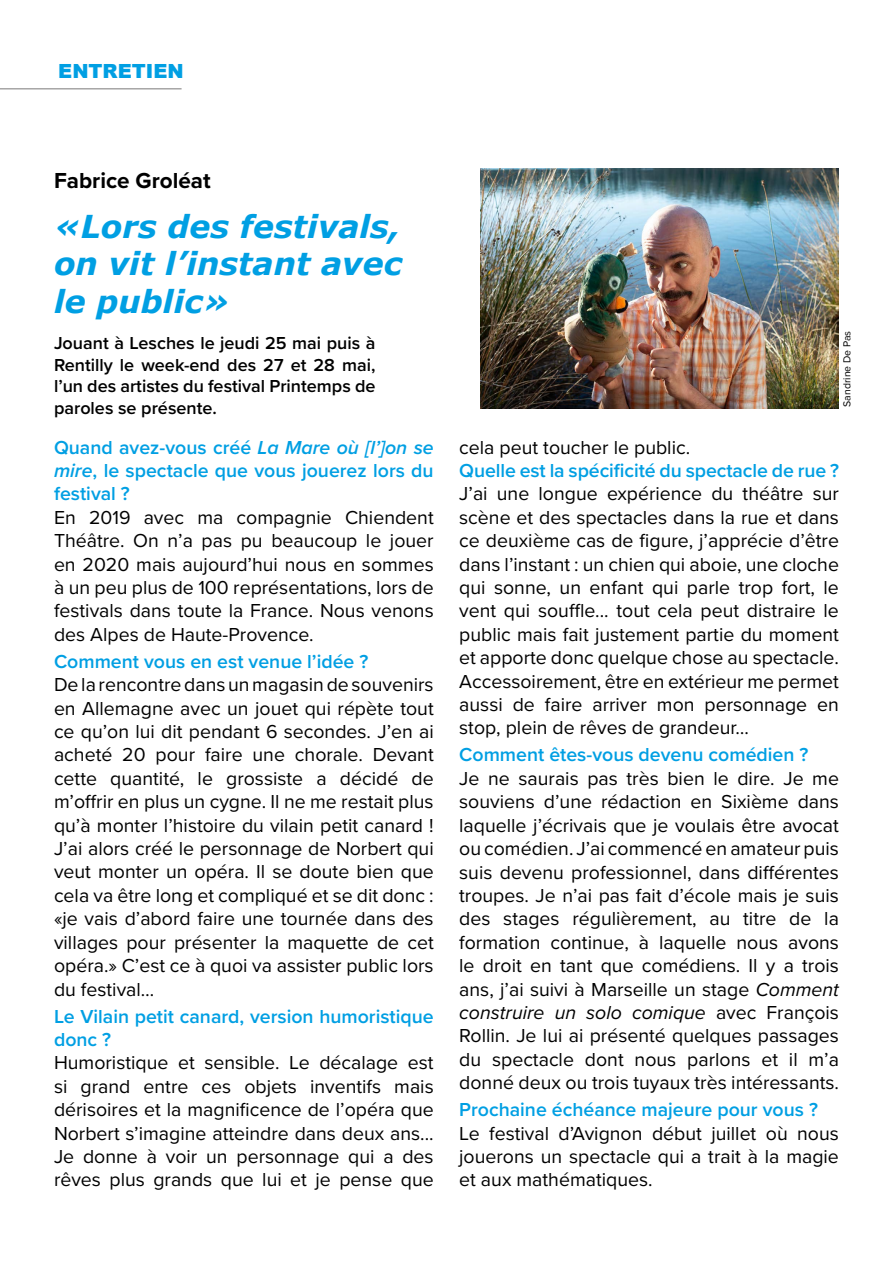
<style>
.page{position:relative;width:893px;height:1263px;background:#fff}
.page>*{position:absolute;margin:0;border:0;box-sizing:border-box;transform-origin:0 0}
.t1{font:italic 700 31.5px/37.8px "Verdana";color:#009fe3;text-align:justify}
.t2{font:700 22.5px "Proxima Nova";color:#000}
.t3{font:19.5px/23.4px "Proxima Nova";color:#000;text-align:justify}
.t4{font:600 19.5px/23.4px "Proxima Nova";color:#009fe3;text-align:justify}
.t5{font:900 19.5px "Arial";color:#009fe3}
.t6{font:600 18px/21.6px "Proxima Nova";color:#000;text-align:justify}
.t7{font:10.5px "Proxima Nova";color:#000}
.s1{font-style:italic}
</style>
<div class="page">
<hr style="left:0;top:88px;width:182px;height:2px;background:#a6a5a5">
<img style="left:480px;top:169px;width:359px;height:239px">
<p class="t5" style="left:58px;top:57px;width:127px">ENTRETIEN</p>
<p class="t2" style="left:54px;top:164px;width:158px">Fabrice Groléat</p>
<h1 class="t1" style="left:54px;top:207px;width:350px">«Lors des festivals, on vit l’instant avec le public»</h1>
<p class="t6" style="left:54px;top:332px;width:323px">Jouant à Lesches le jeudi 25 mai puis à Rentilly le week-end des 27 et 28 mai, l’un des artistes du festival Printemps de paroles se présente.</p>
<p class="t4" style="left:54px;top:435px;width:381px">Quand avez-vous créé <span class="s1">La Mare où [l’]on se mire</span>, le spectacle que vous jouerez lors du festival ?</p>
<p class="t3" style="left:54px;top:505px;width:381px">En 2019 avec ma compagnie Chiendent Théâtre. On n’a pas pu beaucoup le jouer en 2020 mais aujourd’hui nous en sommes à un peu plus de 100 représentations, lors de festivals dans toute la France. Nous venons des Alpes de Haute-Provence.</p>
<p class="t4" style="left:54px;top:649px;width:316px">Comment vous en est venue l’idée ?</p>
<p class="t3" style="left:54px;top:672px;width:381px">De la rencontre dans un magasin de souvenirs en Allemagne avec un jouet qui répète tout ce qu’on lui dit pendant 6 secondes. J’en ai acheté 20 pour faire une chorale. Devant cette quantité, le grossiste a décidé de m’offrir en plus un cygne. Il ne me restait plus qu’à monter l’histoire du vilain petit canard !<br>J’ai alors créé le personnage de Norbert qui veut monter un opéra. Il se doute bien que cela va être long et compliqué et se dit donc : «je vais d’abord faire une tournée dans des villages pour présenter la maquette de cet opéra.» C’est ce à quoi va assister public lors du festival…</p>
<p class="t4" style="left:54px;top:1004px;width:381px">Le Vilain petit canard, version humoristique donc ?</p>
<p class="t3" style="left:54px;top:1050px;width:381px">Humoristique et sensible. Le décalage est si grand entre ces objets inventifs mais dérisoires et la magnificence de l’opéra que Norbert s’imagine atteindre dans deux ans...<br>Je donne à voir un personnage qui a des rêves plus grands que lui et je pense que</p>
<p class="t7" style="left:839px;top:407px;width:78px;rotate:-90deg">Sandrine De Pas</p>
<p class="t3" style="left:459px;top:435px;width:232px">cela peut toucher le public.</p>
<p class="t4" style="left:459px;top:458px;width:381px">Quelle est la spécificité du spectacle de rue ?</p>
<p class="t3" style="left:459px;top:481px;width:381px">J’ai une longue expérience du théâtre sur scène et des spectacles dans la rue et dans ce deuxième cas de figure, j’apprécie d’être dans l’instant : un chien qui aboie, une cloche qui sonne, un enfant qui parle trop fort, le vent qui souffle... tout cela peut distraire le public mais fait justement partie du moment et apporte donc quelque chose au spectacle.<br>Accessoirement, être en extérieur me permet aussi de faire arriver mon personnage en stop, plein de rêves de grandeur…</p>
<p class="t4" style="left:459px;top:743px;width:351px">Comment êtes-vous devenu comédien ?</p>
<p class="t3" style="left:459px;top:766px;width:381px">Je ne saurais pas très bien le dire. Je me souviens d’une rédaction en Sixième dans laquelle j’écrivais que je voulais être avocat ou comédien. J’ai commencé en amateur puis suis devenu professionnel, dans différentes troupes. Je n’ai pas fait d’école mais je suis des stages régulièrement, au titre de la formation continue, à laquelle nous avons le droit en tant que comédiens. Il y a trois ans, j’ai suivi à Marseille un stage <span class="s1">Comment construire un solo comique</span> avec François Rollin. Je lui ai présenté quelques passages du spectacle dont nous parlons et il m’a donné deux ou trois tuyaux très intéressants.</p>
<p class="t4" style="left:459px;top:1097px;width:360px">Prochaine échéance majeure pour vous ?</p>
<p class="t3" style="left:459px;top:1120px;width:381px">Le festival d’Avignon début juillet où nous jouerons un spectacle qui a trait à la magie et aux mathématiques.</p>
</div>
